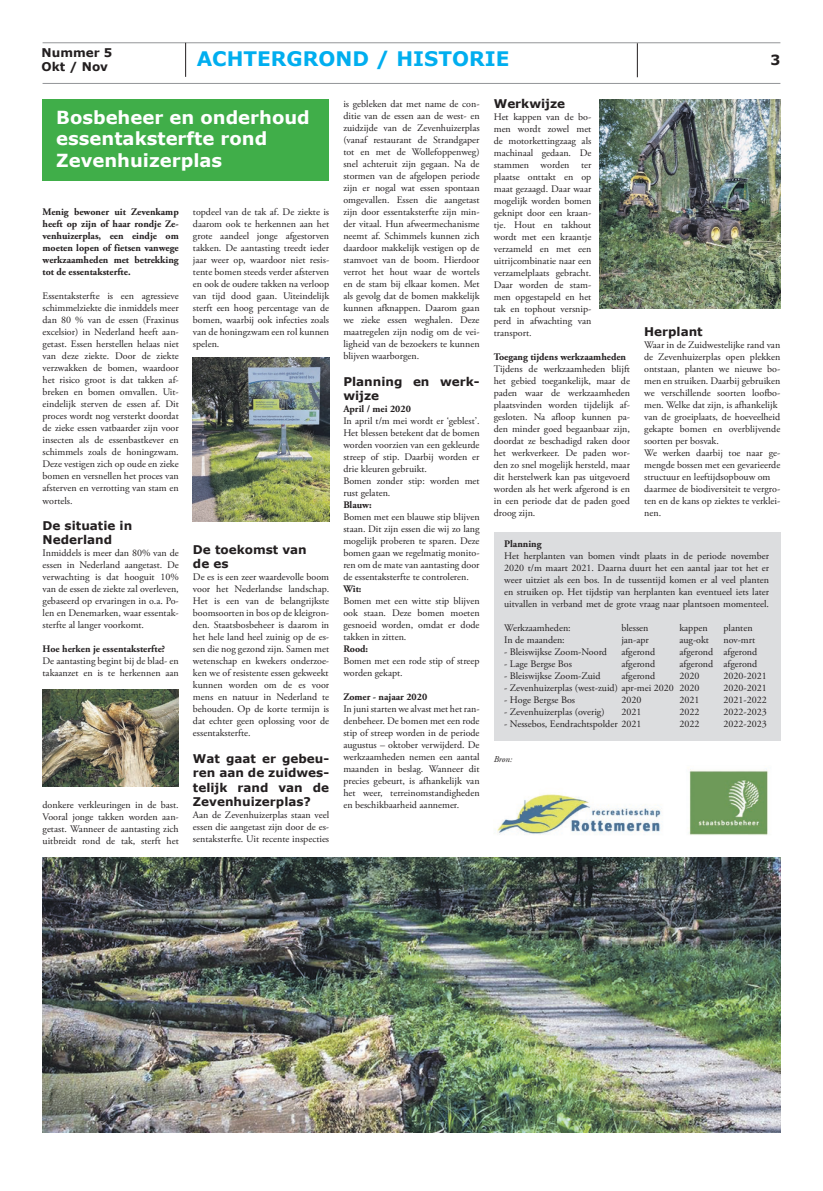
<style>
.page{position:relative;width:823px;height:1191px;background:#fff}
.page>*{position:absolute;margin:0;border:0;box-sizing:border-box;transform-origin:0 0}
.t1{font:700 20px "Verdana";color:#00aeef}
.t2{font:700 18px/21.6px "Verdana";color:#fff}
.t3{font:700 14px "Verdana";color:#231f20}
.t4{font:700 12px/14.4px "Verdana";color:#231f20}
.t5{font:10px/12px "Adobe Garamond Pro";color:#231f20;text-align:justify}
.t6{font:700 10px/12px "Adobe Garamond Pro";color:#231f20;text-align:justify}
.t7{font:italic 9px "Adobe Garamond Pro";color:#231f20}
</style>
<div class="page">
<div style="left:43px;top:99px;width:286px;height:82px;background:#40ae49"></div>
<div style="left:493px;top:531px;width:286px;height:209px;background:#dcdddf"></div>
<img style="left:43px;top:689px;width:136px;height:97px">
<img style="left:599px;top:99px;width:180px;height:209px">
<img style="left:193px;top:357px;width:136px;height:165px">
<img style="left:43px;top:857px;width:737px;height:275px">
<img style="left:494px;top:769px;width:274px;height:66px">
<hr style="left:43px;top:43px;width:737px;height:1px;background:#939598">
<hr style="left:43px;top:83px;width:737px;height:1px;background:#939598">
<hr style="left:185px;top:43px;width:1px;height:34px;background:#231f20">
<hr style="left:636px;top:43px;width:1px;height:34px;background:#231f20">
<p class="t4" style="left:42px;top:46px;width:72px">Nummer 5<br>Okt / Nov</p>
<h3 class="t3" style="left:769px;top:50px;width:11px">3</h3>
<h1 class="t1" style="left:197px;top:46px;width:314px">ACHTERGROND / HISTORIE</h1>
<h2 class="t2" style="left:56px;top:107px;width:255px">Bosbeheer en onderhoud essentaksterfte rond<br>Zevenhuizerplas</h2>
<p class="t6" style="left:43px;top:206px;width:138px">Menig bewoner uit Zevenkamp heeft op zijn of haar rondje Ze&shy;venhuizerplas, een eindje om moeten lopen of fietsen vanwege werkzaamheden met betrekking tot de essentaksterfte.</p>
<p class="t5" style="left:43px;top:290px;width:138px">Essentaksterfte is een agressieve schimmelziekte die inmiddels meer dan 80 % van de essen (Fraxinus excelsior) in Nederland heeft aan&shy;getast. Essen herstellen helaas niet van deze ziekte. Door de ziekte verzwakken de bomen, waardoor het risico groot is dat takken af&shy;breken en bomen omvallen. Uit&shy;eindelijk sterven de essen af. Dit proces wordt nog versterkt doordat de zieke essen vatbaarder zijn voor insecten als de essenbastkever en schimmels zoals de honingzwam.<br>Deze vestigen zich op oude en zieke bomen en versnellen het proces van afsterven en verrotting van stam en wortels.</p>
<p class="t4" style="left:43px;top:518px;width:91px">De situatie in<br>Nederland</p>
<p class="t5" style="left:43px;top:547px;width:138px">Inmiddels is meer dan 80% van de essen in Nederland aangetast. De verwachting is dat hooguit 10% van de essen de ziekte zal overleven, gebaseerd op ervaringen in o.a. Po&shy;len en Denemarken, waar essentak&shy;sterfte al langer voorkomt.</p>
<p class="t6" style="left:43px;top:643px;width:124px">Hoe herken je essentaksterfte?</p>
<p class="t5" style="left:43px;top:655px;width:138px">De aantasting begint bij de blad- en takaanzet en is te herkennen aan</p>
<p class="t5" style="left:43px;top:799px;width:138px">donkere verkleuringen in de bast.<br>Vooral jonge takken worden aan&shy;getast. Wanneer de aantasting zich uitbreidt rond de tak, sterft het</p>
<p class="t5" style="left:193px;top:206px;width:138px">topdeel van de tak af. De ziekte is daarom ook te herkennen aan het grote aandeel jonge afgestorven takken. De aantasting treedt ieder jaar weer op, waardoor niet resis&shy;tente bomen steeds verder afsterven en ook de oudere takken na verloop van tijd dood gaan. Uiteindelijk sterft een hoog percentage van de bomen, waarbij ook infecties zoals van de honingzwam een rol kunnen spelen.</p>
<p class="t4" style="left:193px;top:542px;width:115px">De toekomst van de es</p>
<p class="t5" style="left:193px;top:571px;width:138px">De es is een zeer waardevolle boom voor het Nederlandse landschap.<br>Het is een van de belangrijkste boomsoorten in bos op de kleigron&shy;den. Staatsbosbeheer is daarom in het hele land heel zuinig op de es&shy;sen die nog gezond zijn. Samen met wetenschap en kwekers onderzoe&shy;ken we of resistente essen gekweekt kunnen worden om de es voor mens en natuur in Nederland te behouden. Op de korte termijn is dat echter geen oplossing voor de essentaksterfte.</p>
<p class="t4" style="left:193px;top:751px;width:138px;text-align:justify">Wat gaat er gebeu&shy;ren aan de zuidwes&shy;telijk rand van de Zevenhuizerplas?</p>
<p class="t5" style="left:193px;top:809px;width:138px">Aan de Zevenhuizerplas staan veel essen die aangetast zijn door de es&shy;sentaksterfte. Uit recente inspecties</p>
<p class="t5" style="left:343px;top:98px;width:138px">is gebleken dat met name de con&shy;ditie van de essen aan de west- en zuidzijde van de Zevenhuizerplas (vanaf restaurant de Strandgaper tot en met de Wollefoppenweg) snel achteruit zijn gegaan. Na de stormen van de afgelopen periode zijn er nogal wat essen spontaan omgevallen. Essen die aangetast zijn door essentaksterfte zijn min&shy;der vitaal. Hun afweermechanisme neemt af. Schimmels kunnen zich daardoor makkelijk vestigen op de stamvoet van de boom. Hierdoor verrot het hout waar de wortels en de stam bij elkaar komen. Met als gevolg dat de bomen makkelijk kunnen afknappen. Daarom gaan we zieke essen weghalen. Deze maatregelen zijn nodig om de vei&shy;ligheid van de bezoekers te kunnen blijven waarborgen.</p>
<p class="t4" style="left:343px;top:374px;width:138px">Planning en werk&shy;wijze</p>
<p class="t6" style="left:343px;top:403px;width:69px">April / mei 2020</p>
<p class="t5" style="left:343px;top:415px;width:138px;text-align:left">In april t/m mei wordt er ‘geblest’.<br>Het blessen betekent dat de bomen worden voorzien van een gekleurde streep of stip. Daarbij worden er drie kleuren gebruikt.<br>Bomen zonder stip: worden met rust gelaten.</p>
<p class="t6" style="left:343px;top:499px;width:30px">Blauw:</p>
<p class="t5" style="left:343px;top:511px;width:138px">Bomen met een blauwe stip blijven staan. Dit zijn essen die wij zo lang mogelijk proberen te sparen. Deze bomen gaan we regelmatig monito&shy;ren om de mate van aantasting door de essentaksterfte te controleren.</p>
<p class="t6" style="left:343px;top:583px;width:20px">Wit:</p>
<p class="t5" style="left:343px;top:595px;width:138px">Bomen met een witte stip blijven ook staan. Deze bomen moeten gesnoeid worden, omdat er dode takken in zitten.</p>
<p class="t6" style="left:343px;top:643px;width:26px">Rood:</p>
<p class="t5" style="left:343px;top:655px;width:138px">Bomen met een rode stip of streep worden gekapt.</p>
<p class="t6" style="left:343px;top:691px;width:85px">Zomer - najaar 2020</p>
<p class="t5" style="left:343px;top:703px;width:138px">In juni starten we alvast met het ran&shy;denbeheer. De bomen met een rode stip of streep worden in de periode augustus – oktober verwijderd. De werkzaamheden nemen een aantal maanden in beslag. Wanneer dit precies gebeurt, is afhankelijk van het weer, terreinomstandigheden en beschikbaarheid aannemer.</p>
<p class="t4" style="left:493px;top:96px;width:73px">Werkwijze</p>
<p class="t5" style="left:493px;top:111px;width:99px">Het kappen van de bo&shy;men wordt zowel met de motorkettingzaag als machinaal gedaan. De stammen worden ter plaatse onttakt en op maat gezaagd. Daar waar mogelijk worden bomen geknipt door een kraan&shy;tje. Hout en takhout wordt met een kraantje verzameld en met een uitrijcombinatie naar een verzamelplaats gebracht.<br>Daar worden de stam&shy;men opgestapeld en het tak en tophout versnip&shy;perd in afwachting van transport.</p>
<p class="t6" style="left:493px;top:351px;width:134px">Toegang tijdens werkzaamheden</p>
<p class="t5" style="left:493px;top:363px;width:138px">Tijdens de werkzaamheden blijft het gebied toegankelijk, maar de paden waar de werkzaamheden plaatsvinden worden tijdelijk af&shy;gesloten. Na afloop kunnen pa&shy;den minder goed begaanbaar zijn, doordat ze beschadigd raken door het werkverkeer. De paden wor&shy;den zo snel mogelijk hersteld, maar dit herstelwerk kan pas uitgevoerd worden als het werk afgerond is en in een periode dat de paden goed droog zijn.</p>
<p class="t4" style="left:643px;top:324px;width:60px">Herplant</p>
<p class="t5" style="left:643px;top:339px;width:137px;text-align:left">Waar in de Zuidwestelijke rand van de Zevenhuizerplas open plekken ontstaan, planten we nieuwe bo&shy;men en struiken. Daarbij gebruiken we verschillende soorten loofbo&shy;men. Welke dat zijn, is afhankelijk van de groeiplaats, de hoeveelheid gekapte bomen en overblijvende soorten per bosvak.<br>We werken daarbij toe naar ge&shy;mengde bossen met een gevarieerde structuur en leeftijdsopbouw om daarmee de biodiversiteit te vergro&shy;ten en de kans op ziektes te verklei&shy;nen.</p>
<p class="t6" style="left:504px;top:538px;width:39px">Planning</p>
<p class="t5" style="left:504px;top:550px;width:266px">Het herplanten van bomen vindt plaats in de periode november 2020 t/m maart 2021. Daarna duurt het een aantal jaar tot het er weer uitziet als een bos. In de tussentijd komen er al veel planten en struiken op. Het tijdstip van herplanten kan eventueel iets later uitvallen in verband met de grote vraag naar plantsoen momenteel.</p>
<p class="t5" style="left:504px;top:622px;width:68px">Werkzaamheden:</p>
<p class="t5" style="left:621px;top:622px;width:29px">blessen</p>
<p class="t5" style="left:679px;top:622px;width:30px">kappen</p>
<p class="t5" style="left:723px;top:622px;width:31px">planten</p>
<p class="t5" style="left:504px;top:634px;width:62px">In de maanden:</p>
<p class="t5" style="left:621px;top:634px;width:29px">jan-apr</p>
<p class="t5" style="left:679px;top:634px;width:31px">aug-okt</p>
<p class="t5" style="left:723px;top:634px;width:33px">nov-mrt</p>
<p class="t5" style="left:504px;top:646px;width:104px">- Bleiswijkse Zoom-Noord</p>
<p class="t5" style="left:621px;top:646px;width:35px">afgerond</p>
<p class="t5" style="left:679px;top:646px;width:79px">afgerond afgerond</p>
<p class="t5" style="left:504px;top:658px;width:69px">- Lage Bergse Bos</p>
<p class="t5" style="left:621px;top:658px;width:35px">afgerond</p>
<p class="t5" style="left:679px;top:658px;width:79px">afgerond afgerond</p>
<p class="t5" style="left:504px;top:670px;width:98px">- Bleiswijkse Zoom-Zuid</p>
<p class="t5" style="left:621px;top:670px;width:35px">afgerond</p>
<p class="t5" style="left:679px;top:670px;width:21px">2020</p>
<p class="t5" style="left:723px;top:670px;width:45px">2020-2021</p>
<p class="t5" style="left:504px;top:682px;width:196px">- Zevenhuizerplas (west-zuid) apr-mei 2020 2020</p>
<p class="t5" style="left:723px;top:682px;width:45px">2020-2021</p>
<p class="t5" style="left:504px;top:694px;width:72px">- Hoge Bergse Bos</p>
<p class="t5" style="left:621px;top:694px;width:21px">2020</p>
<p class="t5" style="left:679px;top:694px;width:21px">2021</p>
<p class="t5" style="left:723px;top:694px;width:45px">2021-2022</p>
<p class="t5" style="left:504px;top:706px;width:102px">- Zevenhuizerplas (overig)</p>
<p class="t5" style="left:621px;top:706px;width:21px">2021</p>
<p class="t5" style="left:679px;top:706px;width:21px">2022</p>
<p class="t5" style="left:723px;top:706px;width:45px">2022-2023</p>
<p class="t5" style="left:504px;top:718px;width:138px">- Nessebos, Eendrachtspolder 2021</p>
<p class="t5" style="left:679px;top:718px;width:21px">2022</p>
<p class="t5" style="left:723px;top:718px;width:45px">2022-2023</p>
<p class="t7" style="left:493px;top:753px;width:20px">Bron:</p>
</div>
